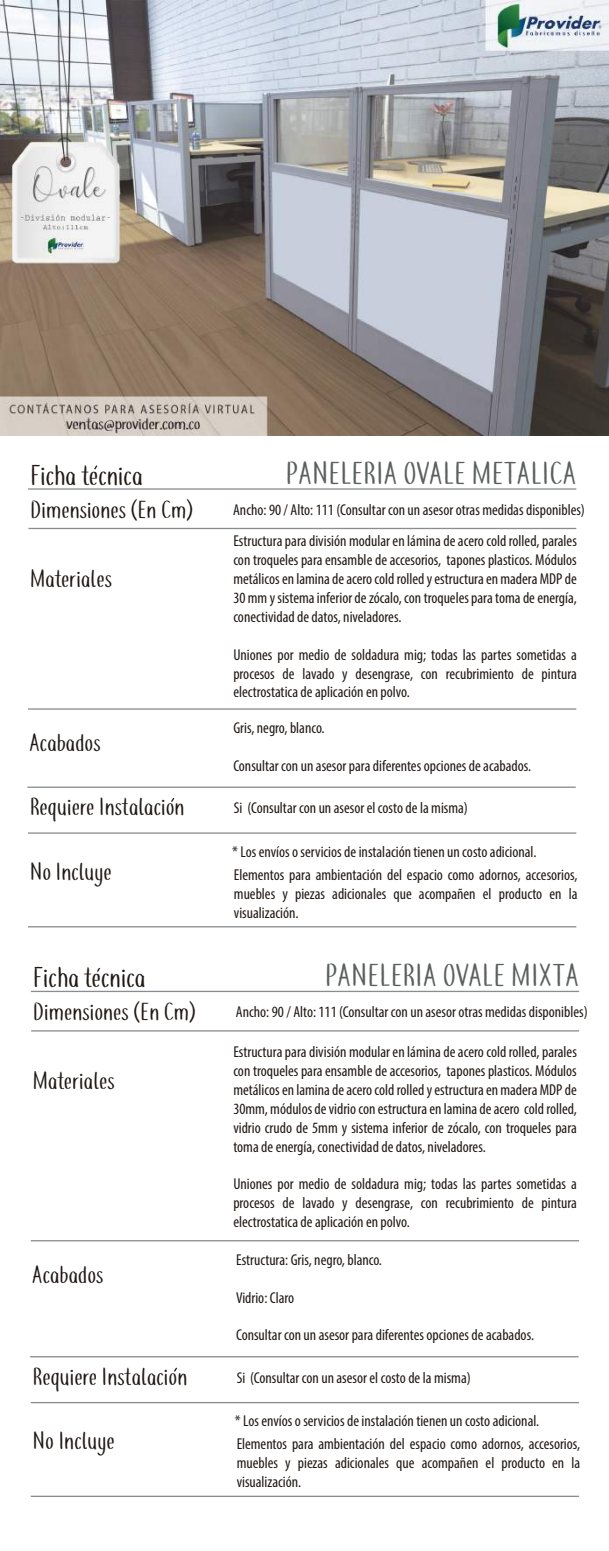
<style>
.page{position:relative;width:609px;height:1551px;background:#fff}
.page>*{position:absolute;margin:0;border:0;box-sizing:border-box;transform-origin:0 0}
.t1{font:31.5px "teademo";color:#5b605f}
.t2{font:28px "teademo";color:#211915}
.t3{font:24.5px "teademo";color:#211915}
.t4{font:condensed 15.75px/18.9px "Myriad Pro";color:#211915;text-align:justify}
</style>
<div class="page">
<hr style="left:28px;top:488px;width:548px;height:2px;background:#898c90">
<svg style="left:94px;top:465px;width:4px;height:5px"></svg>
<hr style="left:28px;top:528px;width:548px;height:1px;background:#898c90">
<hr style="left:28px;top:708px;width:548px;height:1px;background:#898c90">
<hr style="left:27px;top:786px;width:549px;height:2px;background:#898c90">
<hr style="left:28px;top:832px;width:548px;height:1px;background:#898c90">
<hr style="left:28px;top:926px;width:548px;height:1px;background:#898c90">
<hr style="left:31px;top:990px;width:548px;height:2px;background:#898c90">
<hr style="left:31px;top:1030px;width:548px;height:1px;background:#898c90">
<hr style="left:31px;top:1240px;width:548px;height:1px;background:#898c90">
<hr style="left:30px;top:1356px;width:549px;height:1px;background:#898c90">
<hr style="left:31px;top:1402px;width:548px;height:1px;background:#898c90">
<hr style="left:31px;top:1495px;width:548px;height:2px;background:#898c90">
<img style="left:0;top:0;width:609px;height:435px">
<h1 class="t1" style="left:286px;top:457px;width:292px">PANELERIA OVALE METALICA</h1>
<h2 class="t2" style="left:30px;top:461px;width:114px">Ficha tecnica</h2>
<h3 class="t3" style="left:30px;top:497px;width:165px">Dimensiones (En Cm)</h3>
<p class="t4" style="left:233px;top:500px;width:353px">Ancho: 90 / Alto: 111 (Consultar con un asesor otras medidas disponibles)</p>
<h3 class="t3" style="left:30px;top:566px;width:84px">Materiales</h3>
<h3 class="t3" style="left:29px;top:731px;width:73px">Acabados</h3>
<p class="t4" style="left:233px;top:531px;width:345px">Estructura para división modular en lámina de acero cold rolled, parales con troqueles para ensamble de accesorios, tapones plasticos. Módulos metálicos en lamina de acero cold rolled y estructura en madera MDP de 30 mm y sistema inferior de zócalo, con troqueles para toma de energía, conectividad de datos, niveladores.</p>
<p class="t4" style="left:233px;top:645px;width:345px">Uniones por medio de soldadura mig; todas las partes sometidas a procesos de lavado y desengrase, con recubrimiento de pintura electrostatica de aplicación en polvo.</p>
<p class="t4" style="left:233px;top:718px;width:93px">Gris, negro, blanco.</p>
<p class="t4" style="left:233px;top:756px;width:299px">Consultar con un asesor para diferentes opciones de acabados.</p>
<h3 class="t3" style="left:30px;top:794px;width:156px">Requiere Instalacion</h3>
<p class="t4" style="left:234px;top:798px;width:236px">Si (Consultar con un asesor el costo de la misma)</p>
<p class="t4" style="left:232px;top:842px;width:306px">* Los envíos o servicios de instalación tienen un costo adicional.</p>
<h3 class="t3" style="left:30px;top:859px;width:84px">No Incluye</h3>
<p class="t4" style="left:234px;top:865px;width:345px">Elementos para ambientación del espacio como adornos, accesorios, muebles y piezas adicionales que acompañen el producto en la visualización.</p>
<h1 class="t1" style="left:325px;top:959px;width:256px">PANELERIA OVALE MIXTA</h1>
<h2 class="t2" style="left:33px;top:963px;width:114px">Ficha tecnica</h2>
<h3 class="t3" style="left:33px;top:999px;width:165px">Dimensiones (En Cm)</h3>
<p class="t4" style="left:236px;top:1002px;width:353px">Ancho: 90 / Alto: 111 (Consultar con un asesor otras medidas disponibles)</p>
<h3 class="t3" style="left:33px;top:1068px;width:84px">Materiales</h3>
<h3 class="t3" style="left:32px;top:1262px;width:73px">Acabados</h3>
<h3 class="t3" style="left:33px;top:1364px;width:156px">Requiere Instalacion</h3>
<p class="t4" style="left:233px;top:1042px;width:345px">Estructura para división modular en lámina de acero cold rolled, parales con troqueles para ensamble de accesorios, tapones plasticos. Módulos metálicos en lamina de acero cold rolled y estructura en madera MDP de 30mm, módulos de vidrio con estructura en lamina de acero cold rolled, vidrio crudo de 5mm y sistema inferior de zócalo, con troqueles para toma de energía, conectividad de datos, niveladores.</p>
<p class="t4" style="left:233px;top:1174px;width:345px">Uniones por medio de soldadura mig; todas las partes sometidas a procesos de lavado y desengrase, con recubrimiento de pintura electrostatica de aplicación en polvo.</p>
<p class="t4" style="left:236px;top:1250px;width:147px">Estructura: Gris, negro, blanco.</p>
<p class="t4" style="left:236px;top:1287px;width:60px">Vidrio: Claro</p>
<p class="t4" style="left:236px;top:1325px;width:299px">Consultar con un asesor para diferentes opciones de acabados.</p>
<p class="t4" style="left:237px;top:1368px;width:236px">Si (Consultar con un asesor el costo de la misma)</p>
<p class="t4" style="left:235px;top:1411px;width:306px">* Los envíos o servicios de instalación tienen un costo adicional.</p>
<h3 class="t3" style="left:33px;top:1428px;width:84px">No Incluye</h3>
<p class="t4" style="left:237px;top:1434px;width:345px">Elementos para ambientación del espacio como adornos, accesorios, muebles y piezas adicionales que acompañen el producto en la visualización.</p>
</div>
